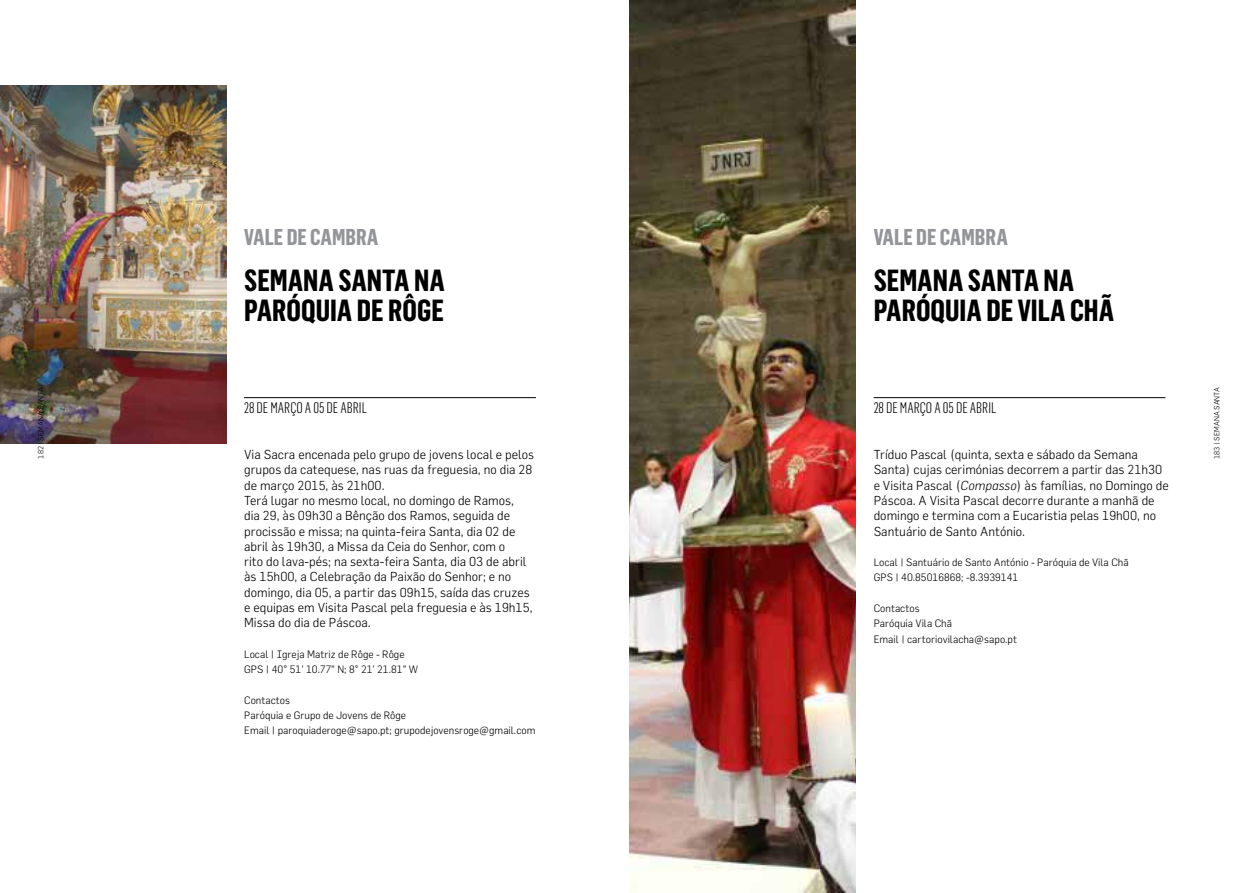
<style>
.page{position:relative;width:1259px;height:893px;background:#fff}
.page>*{position:absolute;margin:0;border:0;box-sizing:border-box;transform-origin:0 0}
.t1{font:700 30px/30.6px "Flama Condensed";color:#000}
.t2{font:700 22.5px "Flama Condensed";letter-spacing:-.02em;color:#939598}
.t3{font:300 15px "Flama Condensed";color:#000}
.t4{font:300 12.75px/15.3px "Flama";color:#000}
.t5{font:300 10.5px/15.3px "Flama";color:#000}
.t6{font:300 7.5px "Flama";color:#000}
.s1{font-style:italic}
</style>
<div class="page">
<hr style="left:873px;top:397px;width:292px;height:1px;background:#000">
<hr style="left:244px;top:397px;width:292px;height:1px;background:#000">
<img style="left:629px;top:0;width:226px;height:893px">
<img style="left:0;top:85px;width:226px;height:359px">
<p class="t6" style="left:36px;top:459px;width:73px;rotate:-90deg">182 | SEMANA SANTA</p>
<h2 class="t2" style="left:244px;top:223px;width:79px">VALE DE CAMBRA</h2>
<h1 class="t1" style="left:244px;top:264px;width:30px">SEMANA</h1>
<h1 class="t1" style="left:338px;top:264px;width:29px">SANTA</h1>
<h1 class="t1" style="left:244px;top:264px;width:187px;text-align:right">NA<br>PARÓQUIA DE RÔGE</h1>
<p class="t3" style="left:244px;top:399px;width:124px">28 DE MARÇO A 05 DE ABRIL</p>
<p class="t4" style="left:244px;top:447px;width:291px">Via Sacra encenada pelo grupo de jovens local e pelos grupos da catequese, nas ruas da freguesia, no dia 28 de março 2015, às 21h00.<br>Terá lugar no mesmo local, no domingo de Ramos,<br>dia 29, às 09h30 a Bênção dos Ramos, seguida de procissão e missa; na quinta-feira Santa, dia 02 de abril às 19h30, a Missa da Ceia do Senhor, com o<br>rito do lava-pés; na sexta-feira Santa, dia 03 de abril às 15h00, a Celebração da Paixão do Senhor; e no domingo, dia 05, a partir das 09h15, saída das cruzes e equipas em Visita Pascal pela freguesia e às 19h15, Missa do dia de Páscoa.</p>
<p class="t5" style="left:244px;top:646px;width:176px">Local | Igreja Matriz de Rôge - Rôge<br>GPS | 40° 51’ 10.77” N; 8° 21’ 21.81” W</p>
<p class="t5" style="left:244px;top:692px;width:293px">Contactos<br>Paróquia e Grupo de Jovens de Rôge<br>Email | paroquiaderoge@sapo.pt; grupodejovensroge@gmail.com</p>
<h2 class="t2" style="left:873px;top:223px;width:79px">VALE DE CAMBRA</h2>
<h1 class="t1" style="left:873px;top:264px;width:30px">SEMANA</h1>
<h1 class="t1" style="left:968px;top:264px;width:29px">SANTA</h1>
<h1 class="t1" style="left:873px;top:264px;width:242px;text-indent:170px">NA<br>PARÓQUIA DE VILA CHÃ</h1>
<p class="t3" style="left:873px;top:399px;width:124px">28 DE MARÇO A 05 DE ABRIL</p>
<p class="t4" style="left:873px;top:447px;width:296px">Tríduo Pascal (quinta, sexta e sábado da Semana Santa) cujas cerimónias decorrem a partir das 21h30 e Visita Pascal (<span class="s1">Compasso</span>) às famílias, no Domingo de Páscoa. A Visita Pascal decorre durante a manhã de domingo e termina com a Eucaristia pelas 19h00, no Santuário de Santo António.</p>
<p class="t5" style="left:873px;top:554px;width:256px">Local | Santuário de Santo António - Paróquia de Vila Chã<br>GPS | 40.85016868; -8.3939141</p>
<p class="t5" style="left:873px;top:600px;width:145px">Contactos<br>Paróquia Vila Chã<br>Email | cartoriovilacha@sapo.pt</p>
<p class="t6" style="left:1212px;top:459px;width:73px;rotate:-90deg">183 | SEMANA SANTA</p>
</div>
